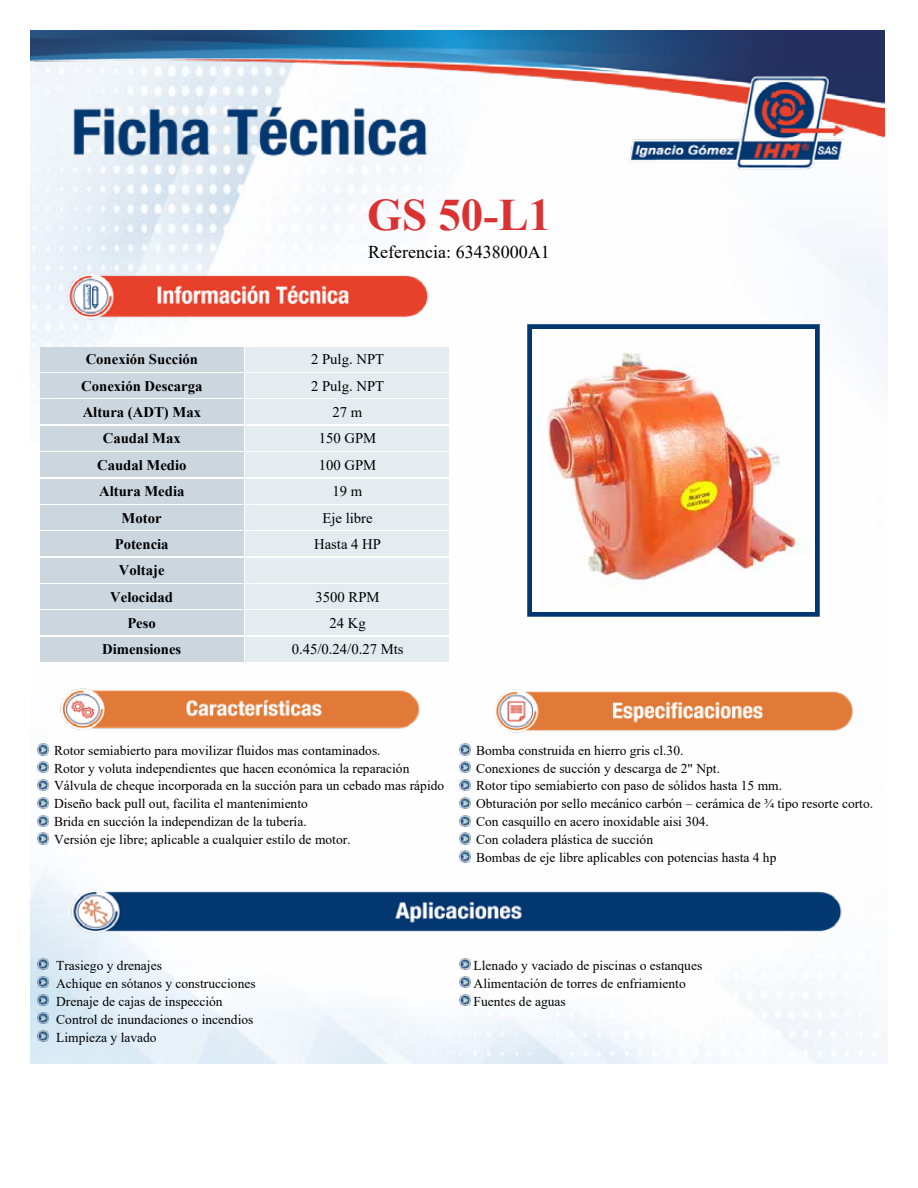
<style>
.page{position:relative;width:918px;height:1188px;background:#fff}
.page>*{position:absolute;margin:0;border:0;box-sizing:border-box;transform-origin:0 0}
.t1{font:700 45px "Times New Roman";color:#db3132}
.t2{font:18px "Times New Roman";color:#000}
.t3{font:700 14.7px/26.4px "Times New Roman";color:#000;text-align:center}
.t4{font:14.7px "Times New Roman";color:#000}
.t5{font:13.5px/17.9px "Times New Roman";color:#000}
</style>
<div class="page">
<img style="left:30px;top:188px;width:858px;height:875px">
<img style="left:30px;top:30px;width:855px;height:158px">
<img style="left:51px;top:262px;width:387px;height:68px">
<div style="left:527px;top:324px;width:293px;height:293px;border:6px solid #003770"></div>
<img style="left:533px;top:330px;width:281px;height:281px">
<div style="left:40px;top:347px;width:203px;height:24px;background:#ccd6df"></div>
<div style="left:246px;top:347px;width:203px;height:24px;background:#e4ecef"></div>
<div style="left:40px;top:373px;width:203px;height:25px;background:#ccd6df"></div>
<div style="left:246px;top:373px;width:203px;height:25px;background:#e4ecef"></div>
<div style="left:40px;top:400px;width:203px;height:24px;background:#ccd6df"></div>
<div style="left:246px;top:400px;width:203px;height:24px;background:#e4ecef"></div>
<div style="left:40px;top:426px;width:203px;height:24px;background:#ccd6df"></div>
<div style="left:246px;top:426px;width:203px;height:24px;background:#e4ecef"></div>
<div style="left:40px;top:453px;width:203px;height:24px;background:#ccd6df"></div>
<div style="left:246px;top:453px;width:203px;height:24px;background:#e4ecef"></div>
<div style="left:40px;top:479px;width:203px;height:24px;background:#ccd6df"></div>
<div style="left:246px;top:479px;width:203px;height:24px;background:#e4ecef"></div>
<div style="left:40px;top:505px;width:203px;height:24px;background:#ccd6df"></div>
<div style="left:246px;top:505px;width:203px;height:24px;background:#e4ecef"></div>
<div style="left:40px;top:532px;width:203px;height:24px;background:#ccd6df"></div>
<div style="left:246px;top:532px;width:203px;height:24px;background:#e4ecef"></div>
<div style="left:40px;top:558px;width:203px;height:24px;background:#ccd6df"></div>
<div style="left:246px;top:558px;width:203px;height:24px;background:#e4ecef"></div>
<div style="left:40px;top:584px;width:203px;height:25px;background:#ccd6df"></div>
<div style="left:246px;top:584px;width:203px;height:25px;background:#e4ecef"></div>
<div style="left:40px;top:611px;width:203px;height:24px;background:#ccd6df"></div>
<div style="left:246px;top:611px;width:203px;height:24px;background:#e4ecef"></div>
<div style="left:40px;top:637px;width:203px;height:24px;background:#ccd6df"></div>
<div style="left:246px;top:637px;width:203px;height:24px;background:#e4ecef"></div>
<img style="left:51px;top:679px;width:387px;height:61px">
<img style="left:480px;top:679px;width:387px;height:61px">
<svg style="left:38px;top:744px;width:11px;height:11px"></svg>
<svg style="left:38px;top:762px;width:11px;height:11px"></svg>
<svg style="left:38px;top:779px;width:11px;height:12px"></svg>
<svg style="left:38px;top:797px;width:11px;height:12px"></svg>
<svg style="left:38px;top:815px;width:11px;height:11px"></svg>
<svg style="left:38px;top:833px;width:11px;height:11px"></svg>
<svg style="left:459px;top:744px;width:11px;height:11px"></svg>
<svg style="left:459px;top:762px;width:11px;height:11px"></svg>
<svg style="left:459px;top:779px;width:11px;height:12px"></svg>
<svg style="left:459px;top:797px;width:11px;height:12px"></svg>
<svg style="left:459px;top:815px;width:11px;height:11px"></svg>
<svg style="left:459px;top:833px;width:11px;height:11px"></svg>
<svg style="left:459px;top:851px;width:11px;height:11px"></svg>
<img style="left:54px;top:865px;width:810px;height:90px">
<svg style="left:38px;top:958px;width:11px;height:12px"></svg>
<svg style="left:38px;top:976px;width:11px;height:12px"></svg>
<svg style="left:38px;top:994px;width:11px;height:12px"></svg>
<svg style="left:38px;top:1012px;width:11px;height:12px"></svg>
<svg style="left:38px;top:1030px;width:11px;height:12px"></svg>
<svg style="left:459px;top:958px;width:11px;height:12px"></svg>
<svg style="left:459px;top:976px;width:11px;height:12px"></svg>
<svg style="left:459px;top:994px;width:11px;height:12px"></svg>
<h1 class="t1" style="left:367px;top:183px;width:185px">GS 50-L1</h1>
<h2 class="t2" style="left:368px;top:239px;width:183px">Referencia: 63438000A1</h2>
<p class="t3" style="left:86px;top:346px;width:114px">Conexión Succión</p>
<p class="t4" style="left:311px;top:349px;width:75px">2 Pulg. NPT</p>
<p class="t3" style="left:81px;top:372px;width:123px">Conexión Descarga</p>
<p class="t4" style="left:311px;top:375px;width:75px">2 Pulg. NPT</p>
<p class="t3" style="left:83px;top:399px;width:120px">Altura (ADT) Max</p>
<p class="t4" style="left:333px;top:402px;width:31px">27 m</p>
<p class="t3" style="left:103px;top:425px;width:79px">Caudal Max</p>
<p class="t4" style="left:319px;top:428px;width:59px">150 GPM</p>
<p class="t3" style="left:97px;top:451px;width:91px">Caudal Medio</p>
<p class="t4" style="left:319px;top:455px;width:59px">100 GPM</p>
<p class="t3" style="left:99px;top:478px;width:87px">Altura Media</p>
<p class="t4" style="left:333px;top:481px;width:31px">19 m</p>
<p class="t3" style="left:122px;top:504px;width:41px">Motor</p>
<p class="t4" style="left:322px;top:507px;width:52px">Eje libre</p>
<p class="t3" style="left:115px;top:530px;width:55px">Potencia</p>
<p class="t4" style="left:314px;top:534px;width:68px">Hasta 4 HP</p>
<p class="t3" style="left:110px;top:557px;width:64px">Voltaje<br>Velocidad</p>
<p class="t4" style="left:316px;top:586px;width:66px">3500 RPM</p>
<p class="t3" style="left:127px;top:610px;width:30px">Peso</p>
<p class="t4" style="left:329px;top:613px;width:38px">24 Kg</p>
<p class="t3" style="left:102px;top:636px;width:81px">Dimensiones</p>
<p class="t4" style="left:292px;top:639px;width:113px">0.45/0.24/0.27 Mts</p>
<p class="t5" style="left:54px;top:741px;width:392px">Rotor semiabierto para movilizar fluidos mas contaminados.<br>Rotor y voluta independientes que hacen económica la reparación Válvula de cheque incorporada en la succión para un cebado mas rápido Diseño back pull out, facilita el mantenimiento<br>Brida en succión la independizan de la tubería.<br>Versión eje libre; aplicable a cualquier estilo de motor.</p>
<p class="t5" style="left:476px;top:741px;width:399px">Bomba construida en hierro gris cl.30.<br>Conexiones de succión y descarga de 2" Npt.<br>Rotor tipo semiabierto con paso de sólidos hasta 15 mm.<br>Obturación por sello mecánico carbón – cerámica de ¾ tipo resorte corto.<br>Con casquillo en acero inoxidable aisi 304.<br>Con coladera plástica de succión<br>Bombas de eje libre aplicables con potencias hasta 4 hp</p>
<p class="t5" style="left:56px;top:956px;width:201px">Trasiego y drenajes<br>Achique en sótanos y construcciones<br>Drenaje de cajas de inspección<br>Control de inundaciones o incendios<br>Limpieza y lavado</p>
<p class="t5" style="left:474px;top:956px;width:230px">Llenado y vaciado de piscinas o estanques<br>Alimentación de torres de enfriamiento<br>Fuentes de aguas</p>
</div>
